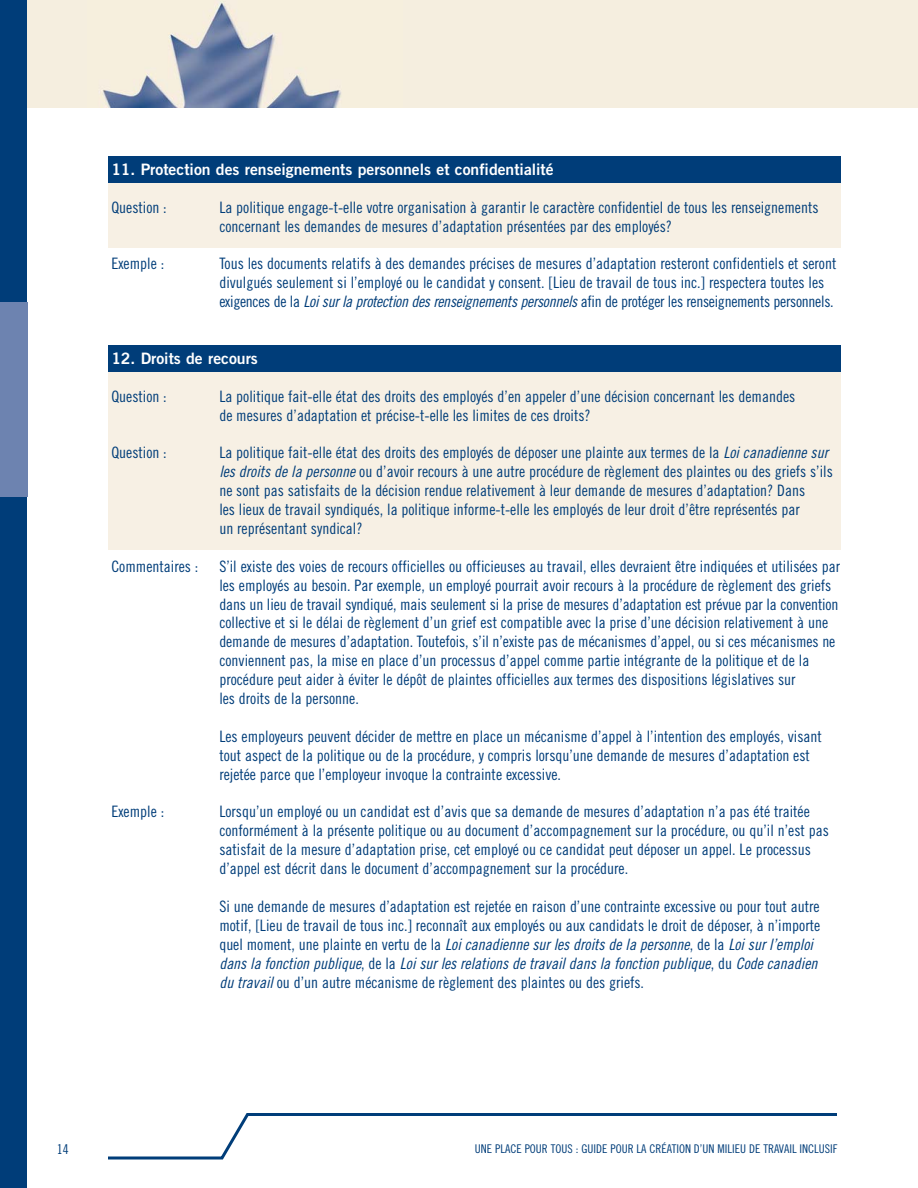
<style>
.page{position:relative;width:918px;height:1188px;background:#fff}
.page>*{position:absolute;margin:0;border:0;box-sizing:border-box;transform-origin:0 0}
.t1{font:15.75px/18.9px "Trade Gothic Cond Eighteen";color:#003d79}
.t2{font:15.75px "Trade Gothic Bold Two";color:#fff}
.t3{font:13.5px "Trade Gothic Cond Eighteen";color:#003d79}
.t4{font:12px "Trade Gothic Cond Eighteen";color:#003d79}
.s1{font-style:italic}
</style>
<div class="page">
<div style="left:108px;top:182px;width:732px;height:65px;background:#f7f0e4"></div>
<div style="left:108px;top:372px;width:732px;height:178px;background:#f7f0e4"></div>
<div style="left:108px;top:156px;width:732px;height:27px;background:#003d79"></div>
<div style="left:108px;top:345px;width:732px;height:27px;background:#003d79"></div>
<div style="left:0;top:0;width:918px;height:108px;background:#f5eedf"></div>
<div style="left:0;top:0;width:27px;height:1188px;background:#003d79"></div>
<img style="left:99px;top:2px;width:242px;height:106px">
<svg style="left:108px;top:1113px;width:729px;height:47px"></svg>
<div style="left:0;top:302px;width:27px;height:195px;background:#6d83b0"></div>
<p class="t2" style="left:111px;top:163px;width:444px">11. Protection des renseignements personnels et confidentialité</p>
<p class="t1" style="left:111px;top:199px;width:57px">Question :</p>
<p class="t1" style="left:219px;top:199px;width:601px">La politique engage-t-elle votre organisation à garantir le caractère confidentiel de tous les renseignements concernant les demandes de mesures d’adaptation présentées par des employés?</p>
<p class="t1" style="left:111px;top:256px;width:54px">Exemple :</p>
<p class="t1" style="left:219px;top:256px;width:619px">Tous les documents relatifs à des demandes précises de mesures d’adaptation resteront confidentiels et seront divulgués seulement si l’employé ou le candidat y consent. [Lieu de travail de tous inc.] respectera toutes les exigences de la <span class="s1">Loisurla protection desrenseignementspersonnels</span>afin de protéger les renseignements personnels.</p>
<p class="t2" style="left:111px;top:352px;width:148px">12. Droits de recours</p>
<p class="t1" style="left:111px;top:388px;width:57px">Question :</p>
<p class="t1" style="left:219px;top:388px;width:577px">La politique fait-elle état des droits des employés d’en appeler d’une décision concernant les demandes de mesures d’adaptation et précise-t-elle les limites de ces droits?</p>
<p class="t1" style="left:111px;top:445px;width:57px">Question :</p>
<p class="t1" style="left:219px;top:445px;width:615px">La politique fait-elle état des droits des employés de déposer une plainte aux termes de la <span class="s1">Loicanadienne sur les droits de la personne</span>ou d’avoir recours à une autre procédure de règlement des plaintes ou des griefs s’ils ne sont pas satisfaits de la décision rendue relativement à leur demande de mesures d’adaptation? Dans<br>les lieux de travail syndiqués, la politique informe-t-elle les employés de leur droit d’être représentés par<br>un représentant syndical?</p>
<p class="t1" style="left:111px;top:558px;width:88px">Commentaires :</p>
<p class="t1" style="left:219px;top:558px;width:622px">S’il existe des voies de recours officielles ou officieuses au travail, elles devraient être indiquées et utilisées par les employés au besoin. Par exemple, un employé pourrait avoir recours à la procédure de règlement des griefs dans un lieu de travail syndiqué, mais seulement si la prise de mesures d’adaptation est prévue par la convention collective et si le délai de règlement d’un grief est compatible avec la prise d’une décision relativement à une demande de mesures d’adaptation. Toutefois, s’il n’existe pas de mécanismes d’appel, ou si ces mécanismes ne conviennent pas, la mise en place d’un processus d’appel comme partie intégrante de la politique et de la procédure peut aider à éviter le dépôt de plaintes officielles aux termes des dispositions législatives sur<br>les droits de la personne.</p>
<p class="t1" style="left:219px;top:728px;width:604px">Les employeurs peuvent décider de mettre en place un mécanisme d’appel à l’intention des employés, visant tout aspect de la politique ou de la procédure, y compris lorsqu’une demande de mesures d’adaptation est rejetée parce que l’employeur invoque la contrainte excessive.</p>
<p class="t1" style="left:111px;top:804px;width:54px">Exemple :</p>
<p class="t1" style="left:219px;top:804px;width:611px">Lorsqu’un employé ou un candidat est d’avis que sa demande de mesures d’adaptation n’a pas été traitée conformément à la présente politique ou au document d’accompagnement sur la procédure, ou qu’il n’est pas satisfait de la mesure d’adaptation prise, cet employé ou ce candidat peut déposer un appel. Le processus d’appel est décrit dans le document d’accompagnement sur la procédure.</p>
<p class="t1" style="left:219px;top:898px;width:603px">Si une demande de mesures d’adaptation est rejetée en raison d’une contrainte excessive ou pour tout autre motif, [Lieu de travail de tous inc.] reconnaît aux employés ou aux candidats le droit de déposer, à n’importe q u e l m o m e n t , u n e p l a i n t e e n v e rt u d e l a <span class="s1">Loicanadienne surles droits de la personne</span>, d e l a <span class="s1">Loisurl’emploi dans la fonction publique</span>, d e l a <span class="s1">Loisurles relations de travaildans la fonction publique</span>, d u <span class="s1">Code canadien du travail</span>ou d’un autre mécanisme de règlement des plaintes ou des griefs.</p>
<p class="t3" style="left:57px;top:1144px;width:13px">14</p>
<p class="t4" style="left:475px;top:1145px;width:364px">UNE PLACE POUR TOUS : GUIDE POUR LA CRÉATION D’UN MILIEU DE TRAVAIL INCLUSIF</p>
</div>
